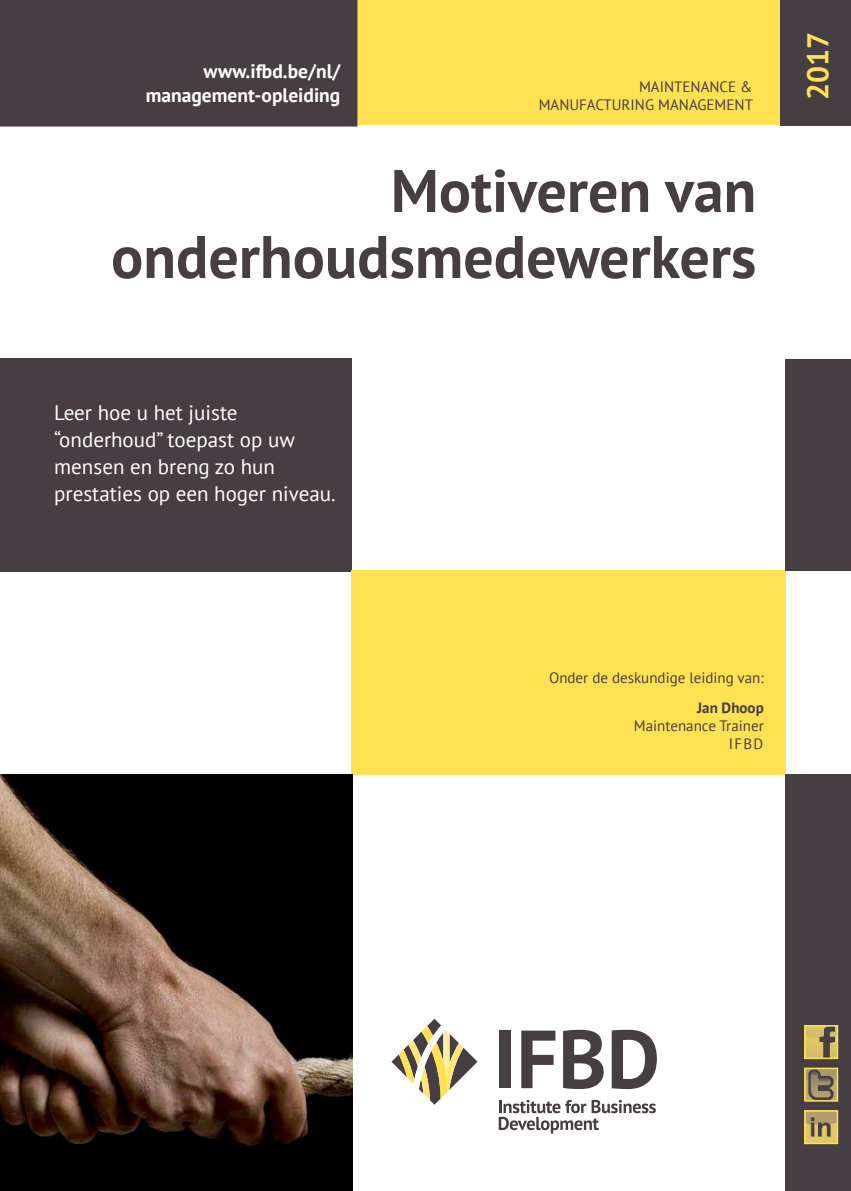
<style>
.page{position:relative;width:851px;height:1191px;background:#fff}
.page>*{position:absolute;margin:0;border:0;box-sizing:border-box;transform-origin:0 0}
.t1{font:700 60px/66px "PT Sans";color:#463e43;text-align:right}
.t2{font:700 30px "PT Sans";color:#ffe152}
.t3{font:21px/27px "PT Sans";color:#fff}
.t4{font:700 19.5px/24px "PT Sans";color:#fff;text-align:right}
.t5{font:15px/18px "PT Sans";color:#463e43;text-align:right}
.t6{font:700 15px "PT Sans";color:#463e43}
</style>
<div class="page">
<div style="left:357px;top:0;width:432px;height:125px;background:#ffe152"></div>
<div style="left:0;top:358px;width:351px;height:213px;background:#463e43"></div>
<div style="left:352px;top:571px;width:433px;height:204px;background:#ffe152"></div>
<svg style="left:391px;top:1018px;width:86px;height:86px"></svg>
<div style="left:499px;top:1030px;width:11px;height:58px;background:#463e43"></div>
<svg style="left:521px;top:1030px;width:34px;height:58px"></svg>
<svg style="left:563px;top:1029px;width:40px;height:60px"></svg>
<svg style="left:611px;top:1029px;width:45px;height:60px"></svg>
<svg style="left:498px;top:1100px;width:157px;height:33px"></svg>
<img style="left:0;top:775px;width:352px;height:416px">
<div style="left:785px;top:359px;width:65px;height:211px;background:#463e43"></div>
<div style="left:780px;top:0;width:70px;height:125px;background:#463e43"></div>
<div style="left:785px;top:775px;width:65px;height:416px;background:#463e43"></div>
<div style="left:0;top:0;width:357px;height:126px;background:#463e43"></div>
<img style="left:807px;top:1028px;width:28px;height:28px">
<div style="left:804px;top:1025px;width:34px;height:34px;border:2px solid #ffe152"></div>
<img style="left:807px;top:1070px;width:28px;height:28px">
<div style="left:804px;top:1067px;width:34px;height:34px;border:2px solid #ffe152"></div>
<img style="left:807px;top:1113px;width:28px;height:28px">
<div style="left:804px;top:1110px;width:34px;height:34px;border:2px solid #ffe152"></div>
<h3 class="t4" style="left:146px;top:59px;width:196px">www.ifbd.be/nl/ management-opleiding</h3>
<p class="t5" style="left:538px;top:77px;width:216px">MAINTENANCE &amp;<br>MANUFACTURING MANAGEMENT</p>
<h1 class="t1" style="left:111px;top:157px;width:646px">Motiveren van onderhoudsmedewerkers</h1>
<h3 class="t3" style="left:54px;top:398px;width:283px">Leer hoe u het juiste “onderhoud” toepast op uw mensen en breng zo hun prestaties op een hoger niveau.</h3>
<h2 class="t2" style="left:797px;top:100px;width:70px;rotate:-90deg">2017</h2>
<p class="t5" style="left:549px;top:668px;width:216px">Onder de deskundige leiding van:</p>
<p class="t6" style="left:697px;top:698px;width:68px">Jan Dhoop</p>
<p class="t5" style="left:633px;top:716px;width:131px">Maintenance Trainer<br>IFBD</p>
</div>
